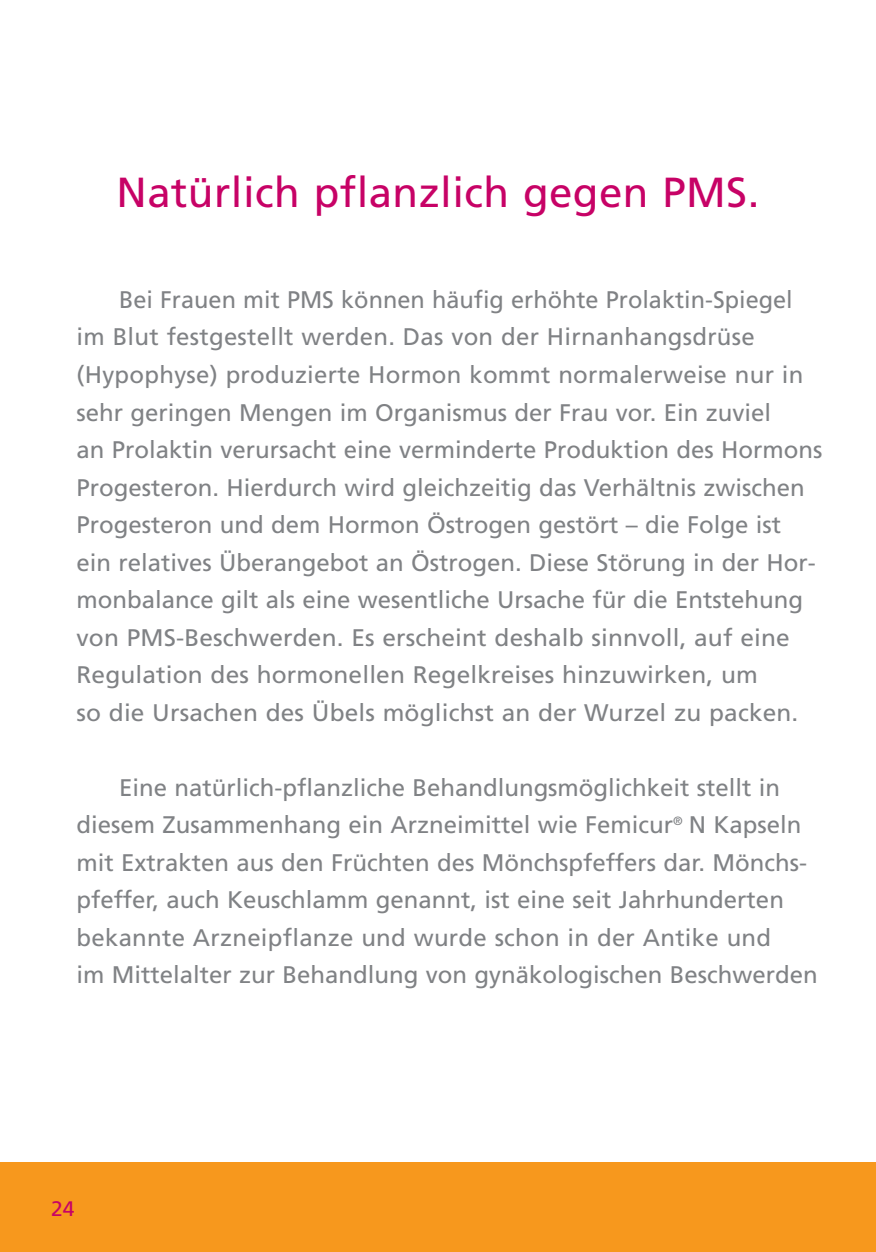
<style>
.page{position:relative;width:876px;height:1252px;background:#fff}
.page>*{position:absolute;margin:0;border:0;box-sizing:border-box;transform-origin:0 0}
.t1{font:42px "Frutiger";letter-spacing:.01em;color:#c70266}
.t2{font:24px/37.5px "Frutiger";color:#808285}
.t3{font:21px "Frutiger";color:#c70266}
</style>
<div class="page">
<div style="left:0;top:1161px;width:876px;height:90px;background:#f7981d"></div>
<h1 class="t1" style="left:117px;top:175px;width:644px">Natürlich pflanzlich gegen PMS.</h1>
<p class="t2" style="left:77px;top:283px;width:748px;text-indent:43px">Bei Frauen mit PMS können häufig erhöhte Prolaktin-Spiegel im Blut festgestellt werden. Das von der Hirnanhangsdrüse (Hypophyse) produzierte Hormon kommt normalerweise nur in sehr geringen Mengen im Organismus der Frau vor. Ein zuviel<br>an Prolaktin verursacht eine verminderte Produktion des Hormons Progesteron. Hierdurch wird gleichzeitig das Verhältnis zwischen Progesteron und dem Hormon Östrogen gestört – die Folge ist<br>ein relatives Überangebot an Östrogen. Diese Störung in der Hor - mon balance gilt als eine wesentliche Ursache für die Ent stehung von PMS-Beschwerden. Es erscheint deshalb sinnvoll, auf eine Regulation des hormonellen Regel kreises hinzuwirken, um<br>so die Ursachen des Übels möglichst an der Wurzel zu packen.</p>
<p class="t2" style="left:77px;top:770px;width:743px;text-indent:43px">Eine natürlich-pflanzliche Behandlungsmöglichkeit stellt in diesem Zusammenhang ein Arzneimittel wie Femicur<sup>®</sup> N Kapseln mit Extrakten aus den Früchten des Mönchspfeffers dar. Mönchs - pfeffer, auch Keuschlamm genannt, ist eine seit Jahr hunderten bekannte Arzneipflanze und wurde schon in der Antike und<br>im Mittelalter zur Behandlung von gynäkologischen Beschwerden</p>
<p class="t3" style="left:51px;top:1200px;width:25px">24</p>
</div>
